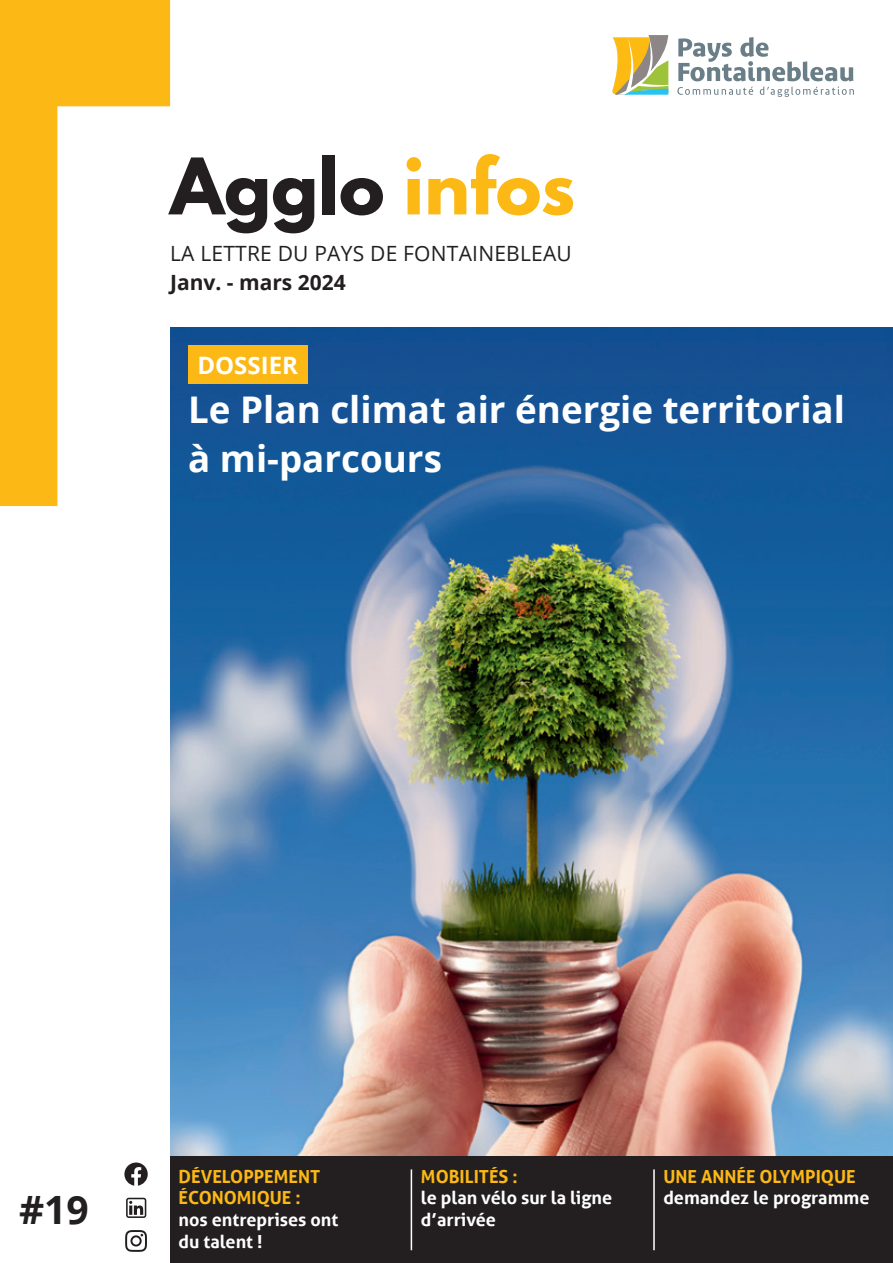
<style>
.page{position:relative;width:893px;height:1263px;background:#fff}
.page>*{position:absolute;margin:0;border:0;box-sizing:border-box;transform-origin:0 0}
.t1{font:700 69px "League Spartan";color:#231f20}
.t2{font:700 39px "Open Sans";color:#231f20}
.t3{font:700 36.75px/49.7px "Open Sans";color:#fff}
.t4{font:700 24px "Open Sans";color:#fff}
.t5{font:21px "Open Sans";letter-spacing:.01em;color:#231f20}
.t6{font:700 21px "Open Sans";color:#231f20}
.t7{font:700 18px/21.6px "Aller";color:#fff}
.t8{font:700 18px/21.6px "Aller";color:#fcb814}
.s1{color:#fcb814}
</style>
<div class="page">
<svg style="left:612px;top:35px;width:56px;height:60px"></svg>
<svg style="left:677px;top:87px;width:177px;height:10px"></svg>
<svg style="left:678px;top:37px;width:176px;height:44px"></svg>
<svg style="left:0;top:0;width:170px;height:506px"></svg>
<img style="left:170px;top:327px;width:723px;height:830px">
<div style="left:170px;top:1157px;width:723px;height:106px;background:#231f20"></div>
<div style="left:188px;top:345px;width:119px;height:39px;background:#fcb814"></div>
<svg style="left:124px;top:1162px;width:24px;height:24px"></svg>
<svg style="left:125px;top:1230px;width:22px;height:22px"></svg>
<svg style="left:126px;top:1198px;width:20px;height:20px"></svg>
<hr style="left:411px;top:1169px;width:1px;height:81px;background:#fff">
<hr style="left:653px;top:1169px;width:2px;height:81px;background:#fff">
<h1 class="t1" style="left:170px;top:132px;width:406px">Agglo <span class="s1">infos</span></h1>
<p class="t5" style="left:170px;top:239px;width:403px">LA LETTRE DU PAYS DE FONTAINEBLEAU</p>
<p class="t6" style="left:170px;top:268px;width:177px">Janv. - mars 2024</p>
<h3 class="t4" style="left:197px;top:348px;width:102px">DOSSIER</h3>
<h3 class="t3" style="left:188px;top:383px;width:658px">Le Plan climat air énergie territorial à mi-parcours</h3>
<h2 class="t2" style="left:19px;top:1182px;width:71px">#19</h2>
<p class="t8" style="left:179px;top:1165px;width:143px">DÉVELOPPEMENT<br>ÉCONOMIQUE :</p>
<p class="t7" style="left:179px;top:1208px;width:161px">nos entreprises ont du talent !</p>
<p class="t8" style="left:421px;top:1165px;width:98px">MOBILITÉS :</p>
<p class="t7" style="left:421px;top:1187px;width:193px">le plan vélo sur la ligne d’arrivée</p>
<p class="t8" style="left:663px;top:1165px;width:194px">UNE ANNÉE OLYMPIQUE</p>
<p class="t7" style="left:663px;top:1187px;width:208px">demandez le programme</p>
</div>
